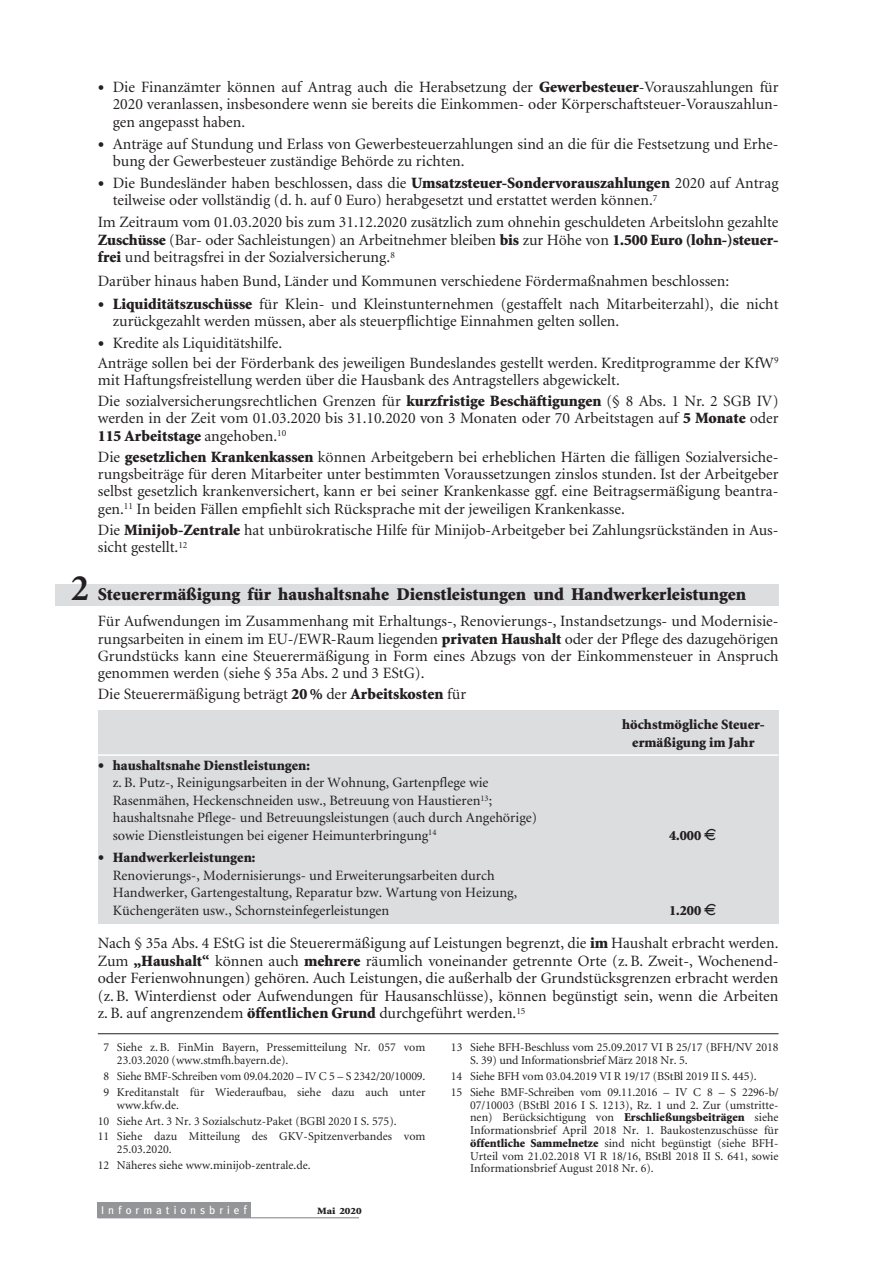
<style>
.page{position:relative;width:893px;height:1263px;background:#fff}
.page>*{position:absolute;margin:0;border:0;box-sizing:border-box;transform-origin:0 0}
.t1{font:900 18px "Minion";color:#231f20}
.t2{font:15.75px/17.4px "Minion";color:#231f20}
.t3{font:14.25px/17.4px "Minion";color:#231f20}
.t4{font:900 14.25px/17.4px "Minion";color:#231f20;text-align:center}
.t5{font:12px/12.8px "Minion";color:#231f20}
.t6{font:11.25px "Meta";letter-spacing:.36em;color:#fff}
.t7{font:900 9.6px "Minion";color:#231f20;scale:1.15 1}
.s1{font-size:22.5px}
.s2{font-weight:900}
.s3{font-weight:700;font-size:37.5px}
.s4{font-family:"Eurofont";font-weight:400}
.s5{font-size:12px}
</style>
<div class="page">
<div style="left:98px;top:710px;width:680px;height:214px;background:#dcdddf"></div>
<div style="left:55px;top:585px;width:723px;height:21px;background:#dcdddf"></div>
<div style="left:98px;top:1202px;width:153px;height:16px;background:#939598"></div>
<hr style="left:98px;top:1217px;width:261px;height:1px;background:#939598">
<hr style="left:98px;top:754px;width:680px;height:2px;background:#fff">
<hr style="left:98px;top:1033px;width:680px;height:1px;background:#231f20">
<p class="t2" style="left:113px;top:79px;width:667px;text-align:justify;text-indent:-15px"><span class="s1">•</span> Die Finanzämter können auf Antrag auch die Herabsetzung der <span class="s2">Gewerbesteuer</span>-Vorauszahlungen für 2020 veranlassen, insbesondere wenn sie bereits die Einkommen- oder Körperschaftsteuer-Vorauszahlun&shy;gen angepasst haben.</p>
<p class="t2" style="left:113px;top:136px;width:667px;text-indent:-15px"><span class="s1">•</span> Anträge auf Stundung und Erlass von Gewerbesteuerzahlungen sind an die für die Festsetzung und Erhe&shy;bung der Gewerbesteuer zuständige Behörde zu richten.</p>
<p class="t2" style="left:113px;top:175px;width:667px;text-indent:-15px"><span class="s1">•</span> Die Bundesländer haben beschlossen, dass die <span class="s2">Umsatzsteuer-Sondervorauszahlungen</span> 2020 auf Antrag teilweise oder vollständig (d. h. auf 0 Euro) herabgesetzt und erstattet werden können.<sup>7</sup></p>
<p class="t2" style="left:98px;top:215px;width:682px;text-align:justify">Im Zeitraum vom 01.03.2020 bis zum 31.12.2020 zusätzlich zum ohnehin geschuldeten Arbeitslohn gezahlte <span class="s2">Zuschüsse</span> (Bar- oder Sachleistungen) an Arbeitnehmer bleiben <span class="s2">bis</span> zur Höhe von <span class="s2">1.500 Euro (lohn-)steuer - frei</span> und beitragsfrei in der Sozialversicherung.<sup>8</sup></p>
<p class="t2" style="left:98px;top:273px;width:633px">Darüber hinaus haben Bund, Länder und Kommunen verschiedene Fördermaßnahmen beschlossen:</p>
<p class="t2" style="left:113px;top:296px;width:667px;text-indent:-15px"><span class="s1">•</span> <span class="s2">Liquiditätszuschüsse</span> für Klein- und Kleinstunternehmen (gestaffelt nach Mitarbeiterzahl), die nicht zurückgezahlt werden müssen, aber als steuerpflichtige Einnahmen gelten sollen.</p>
<p class="t2" style="left:98px;top:334px;width:682px;line-height:19.6px"><span class="s1">•</span> Kredite als Liquiditätshilfe.<br>Anträge sollen bei der Förderbank des jeweiligen Bundeslandes gestellt werden. Kreditprogramme der KfW<sup>9</sup></p>
<p class="t2" style="left:98px;top:371px;width:682px;line-height:20.7px">mit Haftungsfreistellung werden über die Hausbank des Antragstellers abgewickelt.<br>Die sozialversicherungsrechtlichen Grenzen für <span class="s2">kurzfristige Beschäftigungen</span> (§ 8 Abs. 1 Nr. 2 SGB IV)</p>
<p class="t2" style="left:98px;top:411px;width:682px">werden in der Zeit vom 01.03.2020 bis 31.10.2020 von 3 Monaten oder 70 Arbeitstagen auf <span class="s2">5 Monate</span> oder<br><span class="s2">115 Arbeitstage</span> angehoben.<sup>10</sup></p>
<p class="t2" style="left:98px;top:449px;width:682px;text-align:justify">Die <span class="s2">gesetzlichen Krankenkassen</span> können Arbeitgebern bei erheblichen Härten die fälligen Sozialversiche&shy;rungsbeiträge für deren Mitarbeiter unter bestimmten Voraussetzungen zinslos stunden. Ist der Arbeitgeber selbst gesetzlich krankenversichert, kann er bei seiner Krankenkasse ggf. eine Beitragsermäßigung beantra&shy;gen.<sup>11</sup> In beiden Fällen empfiehlt sich Rücksprache mit der jeweiligen Krankenkasse.</p>
<p class="t2" style="left:98px;top:522px;width:682px">Die <span class="s2">Minijob-Zentrale</span> hat unbürokratische Hilfe für Minijob-Arbeitgeber bei Zahlungsrückständen in Aus&shy;sicht gestellt.<sup>12</sup></p>
<p class="t1" style="left:71px;top:587px;width:677px"><span class="s3">2</span> Steuerermäßigung für haushaltsnahe Dienstleistungen und Handwerkerleistungen</p>
<p class="t2" style="left:98px;top:614px;width:682px;text-align:justify">Für Aufwendungen im Zusammenhang mit Erhaltungs-, Renovierungs-, Instandsetzungs- und Modernisie&shy;rungsarbeiten in einem im EU-/EWR-Raum liegenden <span class="s2">privaten Haushalt</span> oder der Pflege des dazugehörigen Grundstücks kann eine Steuerermäßigung in Form eines Abzugs von der Einkommensteuer in Anspruch genommen werden (siehe § 35a Abs. 2 und 3 EStG).</p>
<p class="t2" style="left:98px;top:687px;width:370px">Die Steuerermäßigung beträgt <span class="s2">20 %</span> der <span class="s2">Arbeitskosten</span> für</p>
<p class="t4" style="left:622px;top:717px;width:144px">höchstmögliche Steuer&shy;ermäßigung im Jahr</p>
<p class="t3" style="left:113px;top:758px;width:426px;text-indent:-15px"><span class="s1">•</span> <span class="s2">haushaltsnahe Dienstleistungen:<br></span>z. B. Putz-, Reinigungsarbeiten in der Wohnung, Gartenpflege wie Rasenmähen, Heckenschneiden usw., Betreuung von Haustieren<sup>13</sup>; haushaltsnahe Pflege- und Betreuungsleistungen (auch durch Angehörige) sowie Dienstleistungen bei eigener Heimunterbringung<sup>14</sup></p>
<p class="t4" style="left:669px;top:827px;width:49px">4.000 <span class="s4">I</span></p>
<p class="t3" style="left:113px;top:850px;width:406px;text-indent:-15px"><span class="s1">•</span> <span class="s2">Handwerkerleistungen:<br></span>Renovierungs-, Modernisierungs- und Erweiterungsarbeiten durch Handwerker, Gartengestaltung, Reparatur bzw. Wartung von Heizung, Küchengeräten usw., Schornsteinfegerleistungen</p>
<p class="t4" style="left:669px;top:903px;width:49px">1.200 <span class="s4">I</span></p>
<p class="t2" style="left:98px;top:936px;width:682px;text-align:justify">Nach § 35a Abs. 4 EStG ist die Steuerermäßigung auf Leistungen begrenzt, die <span class="s2">im</span> Haushalt erbracht werden.<br>Zum <span class="s2">„Haushalt“</span> können auch <span class="s2">mehrere</span> räumlich voneinander getrennte Orte (z. B. Zweit-, Wochenend&shy;oder Ferienwohnungen) gehören. Auch Leistungen, die außerhalb der Grundstücksgrenzen erbracht werden (z. B. Winterdienst oder Aufwendungen für Hausanschlüsse), können begünstigt sein, wenn die Arbeiten z. B. auf angrenzendem <span class="s2">öffent lichen Grund</span> durchgeführt werden.<sup>15</sup></p>
<p class="t5" style="left:117px;top:1042px;width:310px;text-indent:-13px">7 Siehe z. B. FinMin Bayern, Pressemitteilung Nr. 057 vom<br>23.03.2020 (www.stmfh.bayern.de).</p>
<p class="t5" style="left:104px;top:1069px;width:323px;line-height:15.9px">8 Siehe BMF-Schreiben vom 09.04.2020 – IV C 5 – S 2342/20/10009.<br>9 Kreditanstalt für Wiederaufbau, siehe dazu auch unter</p>
<p class="t5" style="left:98px;top:1098px;width:329px;line-height:15.9px;text-indent:19px">www.kfw.de.<br>10 Siehe Art. 3 Nr. 3 Sozialschutz-Paket (BGBl 2020 I S. 575).<br>11 Siehe dazu Mitteilung des GKV-Spitzenverbandes vom</p>
<p class="t5" style="left:98px;top:1142px;width:214px;line-height:15.9px;text-indent:19px">25.03.2020.<br>12 Näheres siehe www.minijob-zentrale.de.</p>
<p class="t5" style="left:470px;top:1042px;width:310px;text-indent:-19px">13 Siehe BFH-Beschluss vom 25.09.2017 VI B 25/17 (BFH/NV 2018<br>S. 39) und Informationsbrief März 2018 Nr. 5.</p>
<p class="t5" style="left:451px;top:1069px;width:329px;line-height:15.9px">14 Siehe BFH vom 03.04.2019 VI R 19/17 (BStBl 2019 II S. 445).<br>15 Siehe BMF-Schreiben vom 09.11.2016 – IV C 8 – S 2296-b/</p>
<p class="t5" style="left:470px;top:1099px;width:310px;text-align:justify">07/10003 (BStBl 2016 I S. 1213), Rz. 1 und 2. Zur (umstritte&shy;nen) Berücksichtigung von <span class="s2">Erschlie ßungsbeiträgen</span> siehe Informationsbrief April 2018 Nr. 1. Baukostenzuschüsse für <span class="s2">öffentliche Sammelnetze</span> sind nicht begünstigt (siehe BFH-Urteil vom 21.02.2018 VI R 18/16, BStBl 2018 II S. 641, sowie Informationsbrief August 2018 Nr. 6).</p>
<p class="t6" style="left:101px;top:1206px;width:147px">Informationsbrie<span class="s5">f</span></p>
<p class="t7" style="left:317px;top:1207px;width:40px">Mai 2020</p>
</div>
